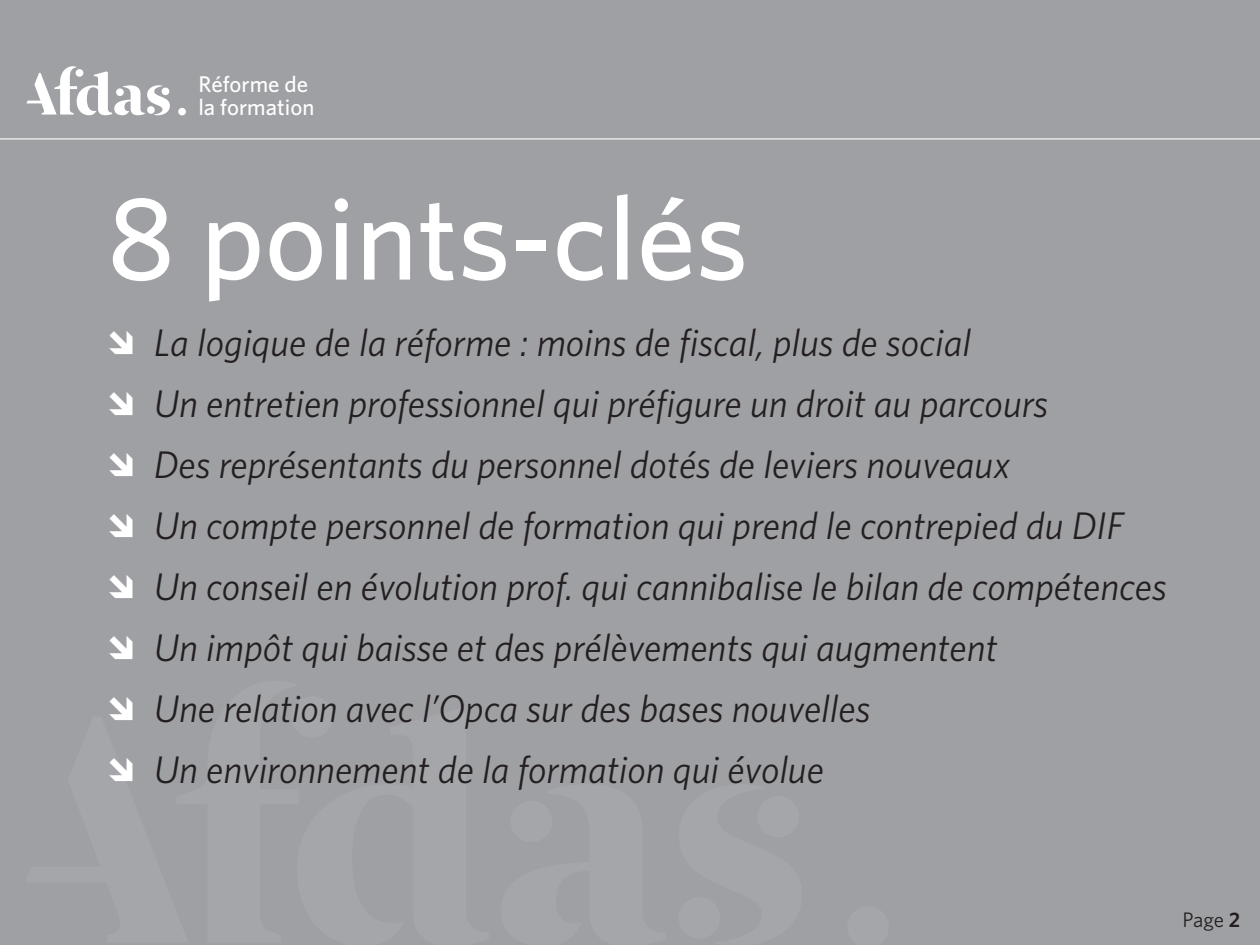
<style>
.page{position:relative;width:1260px;height:945px;background:#9fa0a4}
.page>*{position:absolute;margin:0;border:0;box-sizing:border-box;transform-origin:0 0}
.LEGENDE{font:500 118.48px "Whitney";color:#fff}
.t1{font:73.15px "Afdas";color:#fff}
.Transitions___Couran{font:italic 38.5px "Whitney";color:#231f20}
.t2{font:500 22.75px "Whitney";color:#fff}
.t3{font:21px "Whitney";color:#231f20}
.s1{font-weight:600}
</style>
<div class="page">
<svg style="left:26px;top:66px;width:144px;height:49px"></svg>
<hr style="left:0;top:139px;width:1260px;height:1px;background:#e6e6e6">
<p class="t2" style="left:198px;top:71px;width:111px">Réforme de</p>
<h2 class="t1" style="left:172px;top:46px;width:21px">.</h2>
<p class="t2" style="left:198px;top:94px;width:117px">la formation</p>
<p class="LEGENDE" style="left:107px;top:167px;width:642px">8 points-clés</p>
<p class="Transitions___Couran" style="left:154px;top:320px;width:819px">La logique de la réforme : moins de fiscal, plus de social</p>
<p class="Transitions___Couran" style="left:154px;top:381px;width:896px">Un entretien professionnel qui préfigure un droit au parcours</p>
<p class="Transitions___Couran" style="left:154px;top:442px;width:858px">Des représentants du personnel dotés de leviers nouveaux</p>
<p class="Transitions___Couran" style="left:154px;top:503px;width:971px">Un compte personnel de formation qui prend le contrepied du DIF</p>
<p class="Transitions___Couran" style="left:154px;top:564px;width:1014px">Un conseil en évolution prof. qui cannibalise le bilan de compétences</p>
<p class="Transitions___Couran" style="left:154px;top:625px;width:845px">Un impôt qui baisse et des prélèvements qui augmentent</p>
<p class="Transitions___Couran" style="left:154px;top:686px;width:718px">Une relation avec l’Opca sur des bases nouvelles</p>
<p class="Transitions___Couran" style="left:154px;top:747px;width:672px">Un environnement de la formation qui évolue</p>
<p class="t3" style="left:1182px;top:907px;width:59px">Page <span class="s1">2</span></p>
</div>
